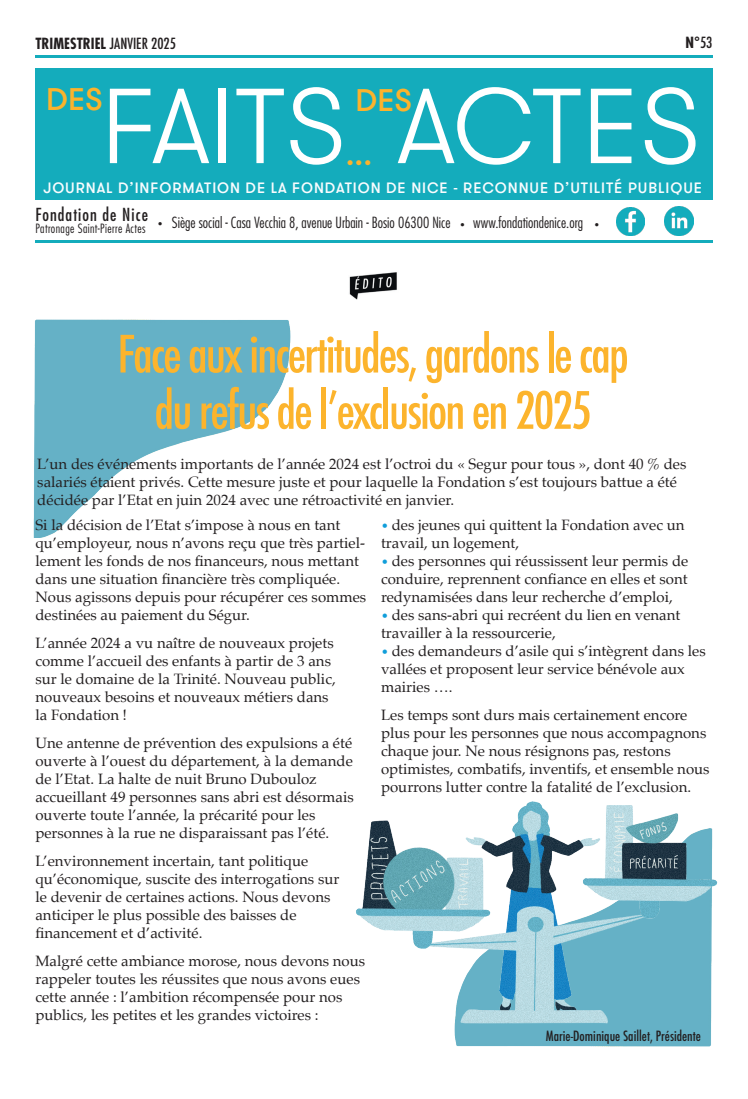
<style>
.page{position:relative;width:748px;height:1099px;background:#fff}
.page>*{position:absolute;margin:0;border:0;box-sizing:border-box;transform-origin:0 0}
.t1{font:300 106.25px "GT Walsheim Pro";color:#fff}
.t2{font:500 condensed 50px/56.2px "Futura";letter-spacing:-.04em;color:#fcb42d;text-align:center}
.t3{font:500 31.25px/53.8px "GT Walsheim Pro";color:#fcb32c}
.t4{font:condensed 17.5px "Futura Std";letter-spacing:.06em;color:#231f20}
.t5{font:15px/18px "Palatino";color:#231f20}
.t6{font:300 condensed 15px "Futura Std";color:#231f20}
.t7{font:500 15px "GT Walsheim Pro";letter-spacing:.06em;color:#f9fcfe}
.t8{font:700 condensed 15px "Futura Std";color:#231f20}
.t9{font:condensed 15px "Futura Std";color:#231f20}
.t10{font:500 condensed 13.75px "Futura";color:#231f20}
.t11{font:300 condensed 12.5px "Futura Std";letter-spacing:.03em;color:#231f20}
.s1{font-family:"Futura";font-weight:500}
.s2{font-weight:400;font-size:8.75px}
.s3{font-size:12.5px;color:#119eda}
</style>
<div class="page">
<img style="left:33px;top:55px;width:685px;height:992px">
<p class="t8" style="left:35px;top:34px;width:142px">TRIMESTRIEL <span class="s1">JANVIER 2025</span></p>
<p class="t8" style="left:685px;top:33px;width:29px">N°<span class="s1">53</span></p>
<p class="t9" style="left:111px;top:35px;width:55px">AVRIL 20 3</p>
<p class="t9" style="left:700px;top:33px;width:14px">46</p>
<h1 class="t1" style="left:101px;top:59px;width:601px">FAITS ACTES</h1>
<h3 class="t3" style="left:46px;top:73px;width:58px">DES</h3>
<h3 class="t3" style="left:346px;top:74px;width:68px;text-indent:10px">DES ...</h3>
<p class="t7" style="left:43px;top:178px;width:660px">JOURNAL D’INFORMATION DE LA FONDATION DE NICE - RECONNUE D’UTILITÉ PUBLIQUE</p>
<p class="t4" style="left:35px;top:204px;width:114px">Fondation de Nice</p>
<p class="t11" style="left:35px;top:221px;width:112px">Patronage Saint-Pierre Actes</p>
<p class="t6" style="left:159px;top:213px;width:441px"><span class="s2">•</span> Siège social - Casa Vecchia 8, avenue Urbain - Bosio 06300 Nice <span class="s2">•</span> www.fondationdenice.org <span class="s2">•</span></p>
<h2 class="t2" style="left:118px;top:326px;width:512px">Face aux incertitudes, gardons le cap du refus de l’exclusion en 2025</h2>
<p class="t5" style="left:37px;top:454px;width:650px">L’un des événements importants de l’année 2024 est l’octroi du « Segur pour tous », dont 40 % des salariés étaient privés. Cette mesure juste et pour laquelle la Fondation s’est toujours battue a été décidée par l’Etat en juin 2024 avec une rétroactivité en janvier.</p>
<p class="t5" style="left:35px;top:515px;width:332px">Si la décision de l’Etat s’impose à nous en tant qu’employeur, nous n’avons reçu que très partiel&shy;lement les fonds de nos financeurs, nous mettant dans une situation financière très compliquée.<br>Nous agissons depuis pour récupérer ces sommes destinées au paiement du Ségur.</p>
<p class="t5" style="left:35px;top:633px;width:302px">L’année 2024 a vu naître de nouveaux projets comme l’accueil des enfants à partir de 3 ans sur le domaine de la Trinité. Nouveau public, nouveaux besoins et nouveaux métiers dans la Fondation !</p>
<p class="t5" style="left:35px;top:733px;width:320px">Une antenne de prévention des expulsions a été ouverte à l’ouest du département, à la demande de l’Etat. La halte de nuit Bruno Dubouloz accueillant 49 personnes sans abri est désormais ouverte toute l’année, la précarité pour les personnes à la rue ne disparaissant pas l’été.</p>
<p class="t5" style="left:35px;top:851px;width:305px">L’environnement incertain, tant politique qu’économique, suscite des interrogations sur le devenir de certaines actions. Nous devons anticiper le plus possible des baisses de financement et d’activité.</p>
<p class="t5" style="left:35px;top:952px;width:331px">Malgré cette ambiance morose, nous devons nous rappeler toutes les réussites que nous avons eues cette année : l’ambition récompensée pour nos publics, les petites et les grandes victoires :</p>
<p class="t5" style="left:381px;top:515px;width:305px"><span class="s3">•</span> des jeunes qui quittent la Fondation avec un travail, un logement,</p>
<p class="t5" style="left:381px;top:551px;width:309px;text-align:justify"><span class="s3">•</span> des personnes qui réussissent leur permis de conduire, reprennent confiance en elles et sont redynamisées dans leur recherche d’emploi,</p>
<p class="t5" style="left:381px;top:605px;width:301px"><span class="s3">•</span> des sans-abri qui recréent du lien en venant travailler à la ressourcerie,</p>
<p class="t5" style="left:381px;top:641px;width:326px"><span class="s3">•</span> des demandeurs d’asile qui s’intègrent dans les vallées et proposent leur service bénévole aux mairies ….</p>
<p class="t5" style="left:381px;top:705px;width:330px">Les temps sont durs mais certainement encore plus pour les personnes que nous accompagnons chaque jour. Ne nous résignons pas, restons optimistes, combatifs, inventifs, et ensemble nous pourrons lutter contre la fatalité de l’exclusion.</p>
<p class="t10" style="left:546px;top:1026px;width:156px">Marie-Dominique Saillet, Présidente</p>
</div>
